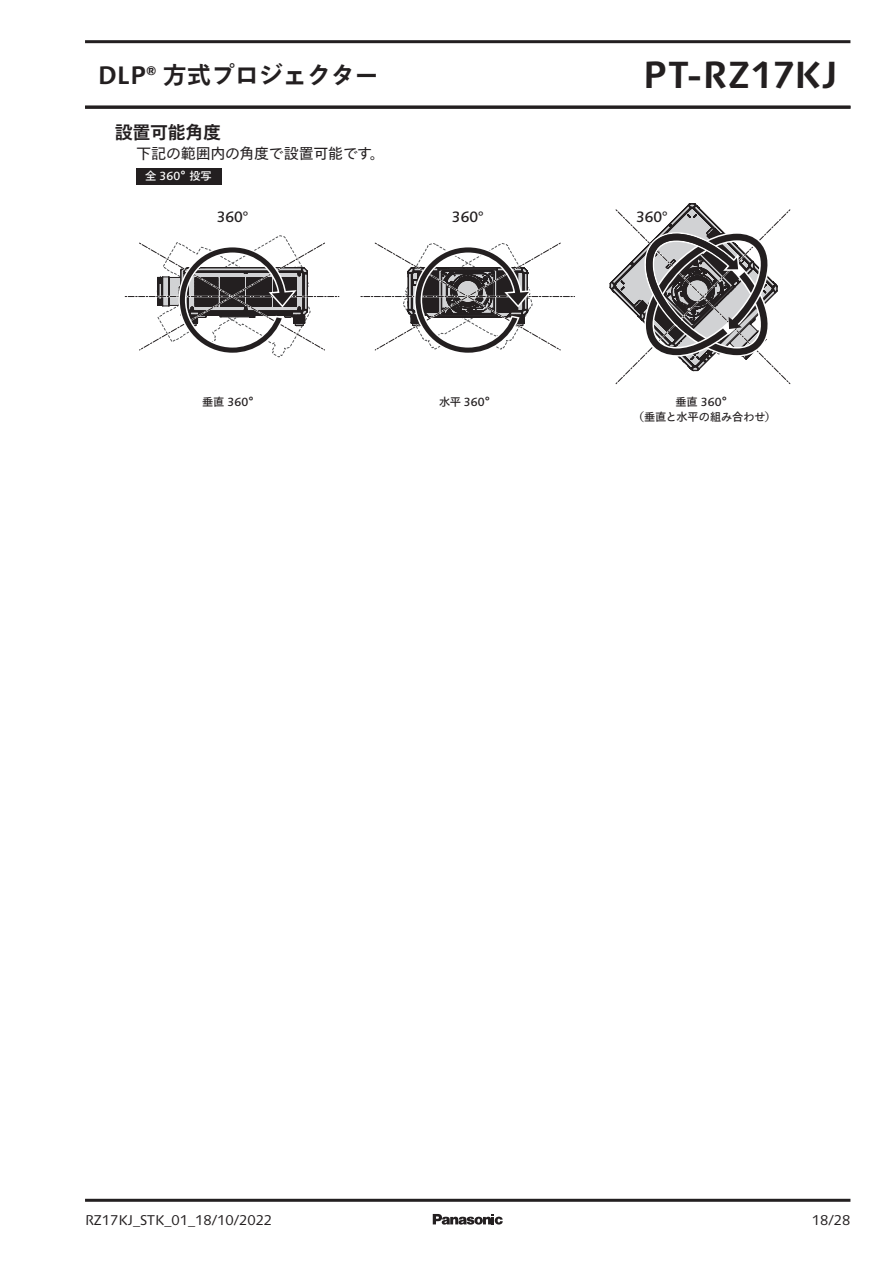
<style>
.page{position:relative;width:893px;height:1263px;background:#fff}
.page>*{position:absolute;margin:0;border:0;box-sizing:border-box;transform-origin:0 0}
.t1{font:700 37.8px "Syntax Next LT Pro";color:#231f20}
.t2{font:700 24px "Tazugane Gothic Std N";color:#231f20}
.t3{font:700 18px "Tazugane Gothic Std N";letter-spacing:-.02em;color:#231f20}
.t4{font:15px "Tazugane Gothic Std N";letter-spacing:-.02em;color:#231f20}
.t5{font:500 15px "Syntax Next LT Pro";color:#231f20}
.t6{font:14.1px "Syntax Next LT Pro";color:#231f20}
.t7{font:11.25px/15px "Tazugane Gothic Std N";letter-spacing:-.01em;color:#231f20;text-align:center}
.t8{font:11.25px "Tazugane Gothic Std N";color:#fff}
.s1{font-family:"Syntax Next LT Pro";font-size:25.2px}
.s2{font-family:"Syntax Next LT Pro";font-weight:500;font-size:11.85px}
</style>
<div class="page">
<div style="left:136px;top:168px;width:85px;height:16px;background:#231f20"></div>
<svg style="left:610px;top:203px;width:181px;height:182px"></svg>
<svg style="left:125px;top:235px;width:214px;height:123px"></svg>
<svg style="left:361px;top:242px;width:214px;height:111px"></svg>
<svg style="left:433px;top:1214px;width:70px;height:10px"></svg>
<hr style="left:85px;top:40px;width:765px;height:3px;background:#231f20">
<hr style="left:85px;top:106px;width:765px;height:3px;background:#231f20">
<hr style="left:85px;top:1199px;width:765px;height:3px;background:#231f20">
<h2 class="t2" style="left:98px;top:59px;width:282px"><span class="s1">DLP®</span> 方式プロジェクター</h2>
<h1 class="t1" style="left:643px;top:51px;width:196px">PT-RZ17KJ</h1>
<h3 class="t3" style="left:115px;top:120px;width:108px">設置可能角度</h3>
<h3 class="t4" style="left:136px;top:143px;width:250px">下記の範囲内の角度で設置可能です。</h3>
<p class="t8" style="left:145px;top:168px;width:68px">全 <span class="s2">360</span>°投写</p>
<h3 class="t5" style="left:217px;top:207px;width:33px">360°</h3>
<h3 class="t5" style="left:452px;top:207px;width:33px">360°</h3>
<h3 class="t5" style="left:636px;top:207px;width:33px">360°</h3>
<p class="t7" style="left:202px;top:395px;width:59px">垂直 <span class="s2">360</span>°</p>
<p class="t7" style="left:439px;top:395px;width:59px">水平 <span class="s2">360</span>°</p>
<p class="t7" style="left:633px;top:395px;width:145px">垂直 <span class="s2">360</span>°<br>（垂直と水平の組み合わせ）</p>
<p class="t6" style="left:85px;top:1211px;width:189px">RZ17KJ_STK_01_18/10/2022</p>
<p class="t6" style="left:812px;top:1211px;width:40px">18/28</p>
</div>
